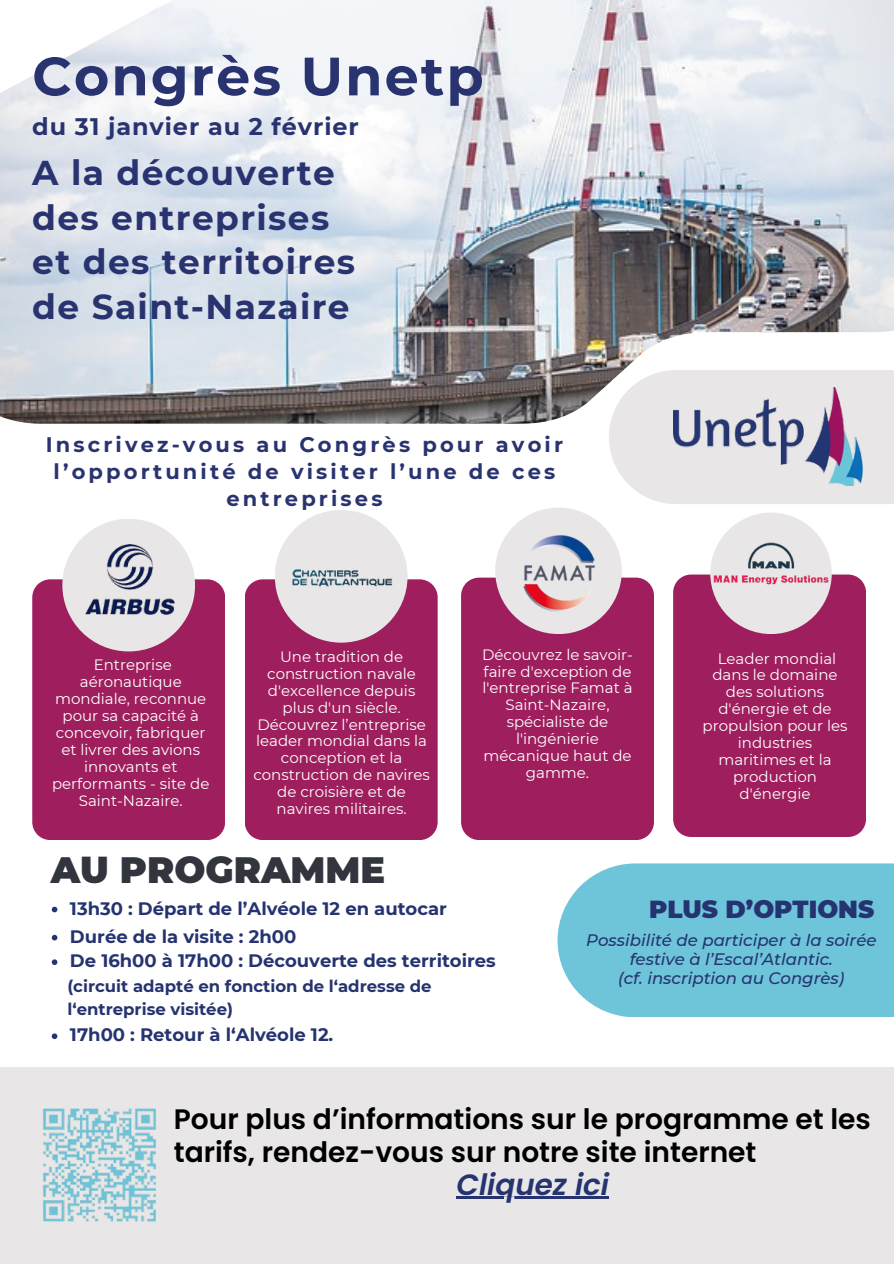
<style>
.page{position:relative;width:894px;height:1264px;background:#fff}
.page>*{position:absolute;margin:0;border:0;box-sizing:border-box;transform-origin:0 0}
.t1{font:700 53.85px "Montserrat";letter-spacing:.04em;color:#293370}
.t2{font:900 36.6px "Montserrat";color:#32353e}
.t3{font:700 34.35px "Montserrat";letter-spacing:.04em;color:#293370}
.t4{font:italic 600 29.4px "Poppins";color:#253470}
.t5{font:600 28.05px/32.7px "Poppins";color:#000}
.t6{font:900 24.6px "Montserrat";color:#253470}
.t7{font:700 23.85px "Montserrat";letter-spacing:.04em;color:#293370}
.t8{font:700 21px/27px "Montserrat";letter-spacing:.15em;color:#293370;text-align:center}
.t9{font:700 20.55px "Montserrat";color:#fff}
.t10{font:700 18px "Montserrat";color:#253470}
.t11{font:italic 500 16.5px/19.2px "Montserrat";color:#253470;text-align:center}
.t12{font:700 16.5px "Montserrat";color:#253470}
.t13{font:15px/16.8px "Montserrat";color:#fff;text-align:center}
</style>
<div class="page">
<img style="left:0;top:0;width:893px;height:423px">
<div style="left:608px;top:370px;width:285px;height:134px;background:#e8e6e6"></div>
<div style="left:32px;top:579px;width:193px;height:261px;background:#9f1f5e"></div>
<div style="left:62px;top:519px;width:133px;height:132px;background:#e8e6e6;border-radius:50%"></div>
<div style="left:245px;top:579px;width:192px;height:261px;background:#9f1f5e"></div>
<div style="left:275px;top:510px;width:132px;height:132px;background:#e8e6e6;border-radius:50%"></div>
<div style="left:461px;top:577px;width:192px;height:262px;background:#9f1f5e"></div>
<div style="left:0;top:1066px;width:893px;height:197px;background:#e8e6e6"></div>
<div style="left:557px;top:863px;width:336px;height:154px;background:#6ec4d9"></div>
<img style="left:673px;top:387px;width:189px;height:98px">
<div style="left:673px;top:574px;width:192px;height:262px;background:#9f1f5e"></div>
<div style="left:495px;top:507px;width:126px;height:127px;background:#e8e6e6;border-radius:50%"></div>
<div style="left:710px;top:512px;width:121px;height:122px;background:#e8e6e6;border-radius:50%"></div>
<img style="left:709px;top:532px;width:123px;height:63px">
<img style="left:85px;top:544px;width:89px;height:70px">
<img style="left:292px;top:569px;width:101px;height:18px">
<img style="left:508px;top:523px;width:101px;height:101px">
<img style="left:0;top:1035px;width:261px;height:187px">
<svg style="left:52px;top:906px;width:5px;height:6px"></svg>
<hr style="left:456px;top:1196px;width:153px;height:3px;background:#253470">
<svg style="left:52px;top:934px;width:5px;height:6px"></svg>
<svg style="left:52px;top:959px;width:5px;height:6px"></svg>
<svg style="left:52px;top:1033px;width:5px;height:6px"></svg>
<p class="t1" style="left:32px;top:43px;width:453px">Congrès Unetp</p>
<p class="t7" style="left:32px;top:112px;width:328px">du 31 janvier au 2 février</p>
<p class="t3" style="left:32px;top:152px;width:304px">A la découverte</p>
<p class="t3" style="left:32px;top:197px;width:298px">des entreprises</p>
<p class="t3" style="left:32px;top:241px;width:324px">et des territoires</p>
<p class="t3" style="left:32px;top:285px;width:319px">de Saint-Nazaire</p>
<p class="t8" style="left:46px;top:431px;width:518px">Inscrivez-vous au Congrès pour avoir l’opportunité de visiter l’une de ces entreprises</p>
<p class="t13" style="left:52px;top:656px;width:159px">Entreprise aéronautique mondiale, reconnue pour sa capacité à concevoir, fabriquer et livrer des avions innovants et performants - site de<br>Saint-Nazaire.</p>
<p class="t13" style="left:253px;top:648px;width:178px">Une tradition de construction navale d'excellence depuis plus d'un siècle.<br>Découvrez l’entreprise leader mondial dans la conception et la construction de navires de croisière et de navires militaires.</p>
<p class="t13" style="left:482px;top:646px;width:152px">Découvrez le savoir&shy;faire d'exception de l'entreprise Famat à<br>Saint-Nazaire, spécialiste de l'ingénierie mécanique haut de gamme.</p>
<p class="t13" style="left:702px;top:649px;width:146px">Leader mondial dans le domaine des solutions d'énergie et de propulsion pour les industries maritimes et la production d'énergie</p>
<p class="t9" style="left:705px;top:701px;width:170px">+123 - 456 - 7890</p>
<p class="t2" style="left:51px;top:848px;width:336px">AU PROGRAMME</p>
<p class="t10" style="left:70px;top:897px;width:378px">13h30 : Départ de l’Alvéole 12 en autocar</p>
<p class="t10" style="left:70px;top:925px;width:228px">Durée de la visite : 2h00</p>
<p class="t10" style="left:70px;top:949px;width:427px">De 16h00 à 17h00 : Découverte des territoires</p>
<p class="t12" style="left:67px;top:976px;width:365px">(circuit adapté en fonction de l‘adresse de</p>
<p class="t12" style="left:67px;top:998px;width:167px">l‘entreprise visitée)</p>
<p class="t10" style="left:70px;top:1023px;width:265px">17h00 : Retour à l‘Alvéole 12.</p>
<p class="t6" style="left:649px;top:894px;width:226px">PLUS D’OPTIONS</p>
<p class="t11" style="left:586px;top:930px;width:292px">Possibilité de participer à la soirée festive à l’Escal’Atlantic.</p>
<p class="t11" style="left:618px;top:968px;width:228px">(cf. inscription au Congrès)</p>
<p class="t5" style="left:174px;top:1103px;width:698px">Pour plus d’informations sur le programme et les tarifs, rendez-vous sur notre site internet</p>
<p class="t4" style="left:456px;top:1163px;width:154px">Cliquez ici</p>
</div>
